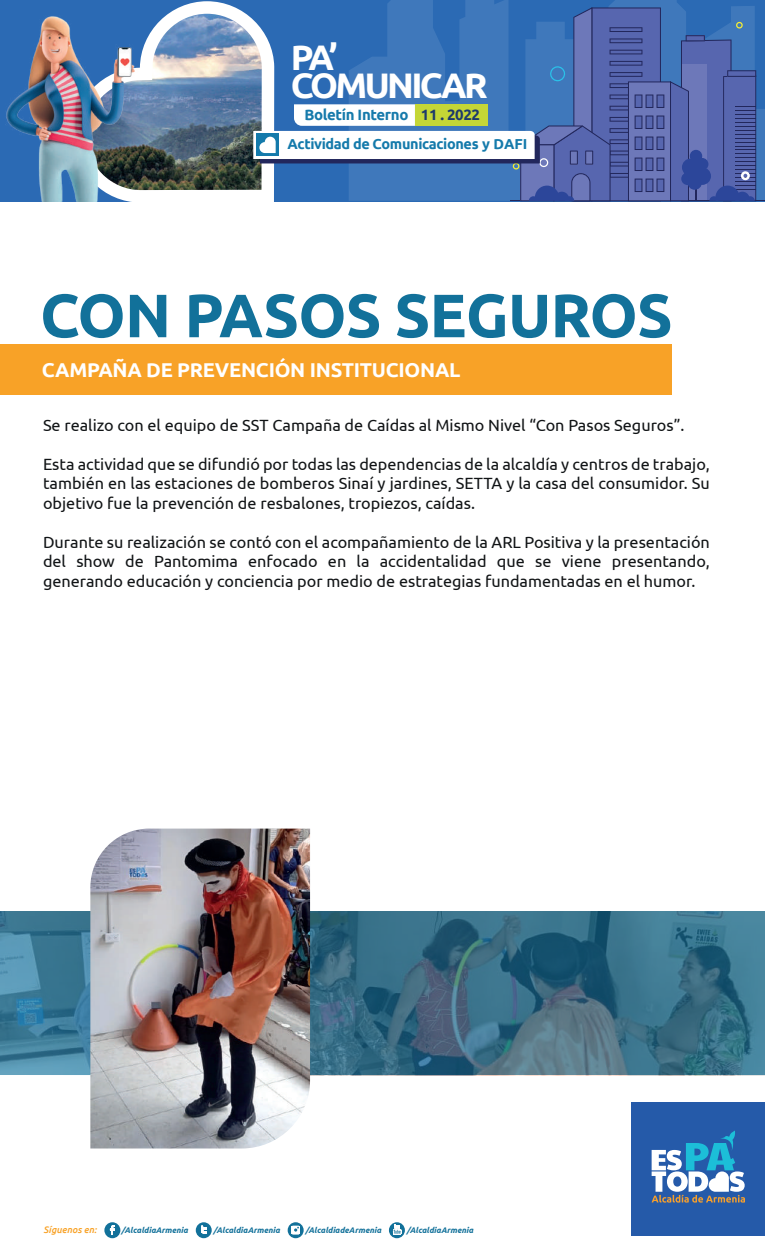
<style>
.page{position:relative;width:765px;height:1260px;background:#fff}
.page>*{position:absolute;margin:0;border:0;box-sizing:border-box;transform-origin:0 0}
.t1{font:700 61.12px "Ubuntu";letter-spacing:-.01em;color:#12719a}
.t2{font:700 35.5px/28px "Ubuntu";letter-spacing:-.075em;color:#fff}
.t3{font:700 20px "Ubuntu";letter-spacing:-.01em;color:#fff}
.t4{font:16.25px/19.5px "Ubuntu";color:#111416;text-align:justify}
.t5{font:700 15px "Ubuntu";letter-spacing:-.025em;color:#167aab}
.t6{font:700 15px "Ubuntu";letter-spacing:-.025em;color:#1d396c}
.t7{font:700 14.38px "Ubuntu";letter-spacing:-.025em;color:#147aab}
.t8{font:italic 500 9.5px "Ubuntu";color:#f8a227}
.t9{font:italic 700 8.12px "Ubuntu";color:#12719a}
</style>
<div class="page">
<div style="left:632px;top:1102px;width:133px;height:133px;background:#255aa9"></div>
<svg style="left:652px;top:1131px;width:93px;height:72px"></svg>
<div style="left:104px;top:1222px;width:16px;height:16px;background:#12719a;border-radius:50%"></div>
<svg style="left:110px;top:1225px;width:5px;height:10px"></svg>
<svg style="left:196px;top:1222px;width:16px;height:16px"></svg>
<svg style="left:201px;top:1226px;width:6px;height:7px"></svg>
<svg style="left:288px;top:1222px;width:16px;height:16px"></svg>
<div style="left:292px;top:1226px;width:8px;height:8px;background:#fff"></div>
<svg style="left:294px;top:1226px;width:5px;height:6px"></svg>
<svg style="left:389px;top:1222px;width:16px;height:16px"></svg>
<svg style="left:393px;top:1225px;width:8px;height:11px"></svg>
<img style="left:74px;top:1px;width:200px;height:201px">
<svg style="left:349px;top:0;width:416px;height:200px;background:#336fb6"></svg>
<hr style="left:511px;top:200px;width:254px;height:1px;background:#22275c">
<svg style="left:253px;top:7px;width:503px;height:194px;background:#5c7fb7"></svg>
<img style="left:0;top:6px;width:142px;height:195px">
<img style="left:0;top:911px;width:765px;height:164px">
<img style="left:90px;top:829px;width:220px;height:320px">
<div style="left:0;top:344px;width:672px;height:51px;background:#f8a227"></div>
<h2 class="t2" style="left:291px;top:43px;width:199px">PA’<br>COMUNICAR</h2>
<p class="t5" style="left:304px;top:105px;width:106px">Boletín Interno</p>
<p class="t7" style="left:288px;top:135px;width:241px">Actividad de Comunicaciones y DAFI</p>
<p class="t6" style="left:421px;top:105px;width:61px">11 . 2022</p>
<h1 class="t1" style="left:40px;top:278px;width:634px">CON PASOS SEGUROS</h1>
<p class="t3" style="left:42px;top:358px;width:420px">CAMPAÑA DE PREVENCIÓN INSTITUCIONAL</p>
<p class="t4" style="left:43px;top:415px;width:643px">Se realizo con el equipo de SST Campaña de Caídas al Mismo Nivel “Con Pasos Seguros”.</p>
<p class="t4" style="left:43px;top:454px;width:668px">Esta actividad que se difundió por todas las dependencias de la alcaldía y centros de trabajo, también en las estaciones de bomberos Sinaí y jardines, SETTA y la casa del consumidor. Su objetivo fue la prevención de resbalones, tropiezos, caídas.</p>
<p class="t4" style="left:43px;top:532px;width:668px">Durante su realización se contó con el acompañamiento de la ARL Positiva y la presentación del show de Pantomima enfocado en la accidentalidad que se viene presentando, generando educación y conciencia por medio de estrategias fundamentadas en el humor.</p>
<p class="t8" style="left:44px;top:1224px;width:54px">Síguenos en:</p>
<p class="t9" style="left:122px;top:1225px;width:68px">/AlcaldiaArmenia</p>
<p class="t9" style="left:213px;top:1225px;width:68px">/AlcaldiaArmenia</p>
<p class="t9" style="left:306px;top:1225px;width:77px">/AlcaldiadeArmenia</p>
<p class="t9" style="left:407px;top:1225px;width:68px">/AlcaldiaArmenia</p>
</div>
